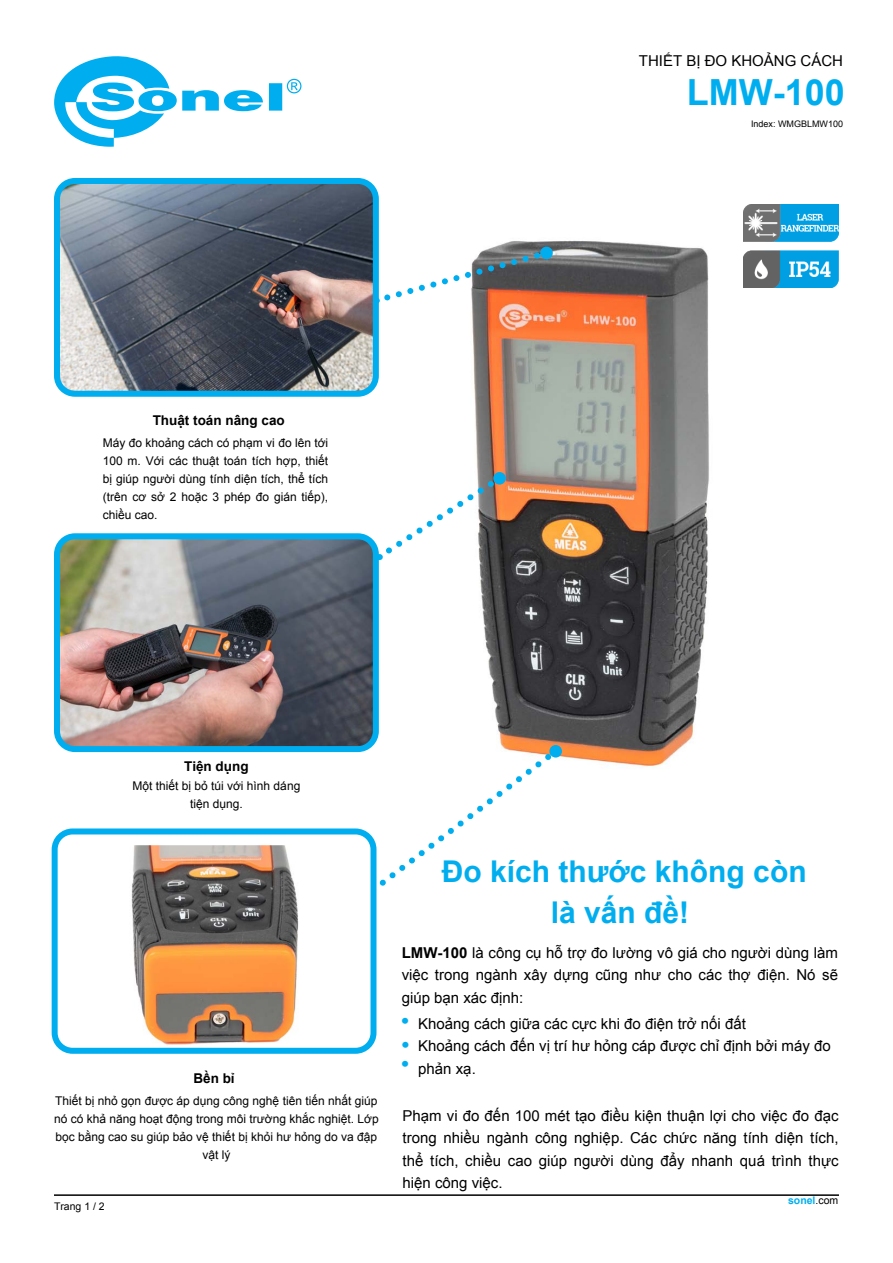
<style>
.page{position:relative;width:893px;height:1263px;background:#fff}
.page>*{position:absolute;margin:0;border:0;box-sizing:border-box;transform-origin:0 0}
.t1{font:700 36px "Arial";color:#00aeef}
.t2{font:700 30px/41.2px "Arial";color:#00aeef;text-align:center}
.t3{font:700 21px/19.6px "Arial";color:#00aeef}
.t4{font:15px/22.5px "Arial";color:#000;text-align:justify}
.t5{font:700 13.5px "Arial";color:#000}
.t6{font:12px/18px "Arial";color:#000;text-align:center}
.t7{font:700 10.5px "Arial";color:#00aeef}
.t8{font:10.5px "Arial";color:#000}
.t9{font:9px "Arial";color:#000}
.s1{font-weight:700}
.s2{font-weight:700;font-size:21px;color:#00aeef}
.s3{font-weight:400;color:#000}
</style>
<div class="page">
<hr style="left:54px;top:1194px;width:785px;height:2px;background:#000">
<svg style="left:54px;top:56px;width:247px;height:91px"></svg>
<img style="left:472px;top:209px;width:344px;height:559px">
<div style="left:540px;top:247px;width:13px;height:12px;background:#00aeef;border-radius:50%"></div>
<svg style="left:493px;top:472px;width:13px;height:13px"></svg>
<svg style="left:379px;top:247px;width:169px;height:58px"></svg>
<svg style="left:379px;top:473px;width:124px;height:87px"></svg>
<svg style="left:379px;top:746px;width:180px;height:140px"></svg>
<div style="left:549px;top:745px;width:13px;height:12px;background:#00aeef;border-radius:50%"></div>
<img style="left:744px;top:251px;width:95px;height:37px">
<img style="left:61px;top:540px;width:311px;height:205px">
<div style="left:54px;top:533px;width:325px;height:219px;border:6px solid #00aeef;border-radius:18px"></div>
<img style="left:61px;top:185px;width:311px;height:205px">
<div style="left:54px;top:178px;width:325px;height:219px;border:6px solid #00aeef;border-radius:18px"></div>
<img style="left:59px;top:845px;width:318px;height:202px">
<div style="left:52px;top:828px;width:324px;height:226px;border:6px solid #00aeef;border-radius:18px"></div>
<img style="left:744px;top:204px;width:95px;height:37px">
<p class="t4" style="left:639px;top:50px;width:206px">THIẾT BỊ ĐO KHOẢNG CÁCH</p>
<h1 class="t1" style="left:687px;top:68px;width:160px">LMW-100</h1>
<p class="t9" style="left:751px;top:118px;width:94px">Index: WMGBLMW100</p>
<p class="t5" style="left:153px;top:410px;width:134px">Thuật toán nâng cao</p>
<p class="t6" style="left:103px;top:433px;width:227px;text-align:justify">Máy đo khoảng cách có phạm vi đo lên tới 100 m. Với các thuật toán tích hợp, thiết bị giúp người dùng tính diện tích, thể tích (trên cơ sở 2 hoặc 3 phép đo gián tiếp), chiều cao.</p>
<p class="t5" style="left:184px;top:757px;width:66px">Tiện dụng</p>
<p class="t6" style="left:132px;top:776px;width:169px">Một thiết bị bỏ túi với hình dáng tiện dụng.</p>
<p class="t5" style="left:193px;top:1069px;width:43px">Bền bỉ</p>
<p class="t6" style="left:54px;top:1091px;width:326px">Thiết bị nhỏ gọn được áp dụng công nghệ tiên tiến nhất giúp nó có khả năng hoạt động trong môi trường khắc nghiệt. Lớp bọc bằng cao su giúp bảo vệ thiết bị khỏi hư hỏng do va đập vật lý</p>
<p class="t8" style="left:54px;top:1199px;width:52px">Trang 1 / 2</p>
<h2 class="t2" style="left:442px;top:851px;width:366px">Đo kích thước không còn là vấn đề!</h2>
<p class="t4" style="left:402px;top:941px;width:438px"><span class="s1">LMW-100</span> là công cụ hỗ trợ đo lường vô giá cho người dùng làm việc trong ngành xây dựng cũng như cho các thợ điện. Nó sẽ giúp bạn xác định:</p>
<p class="t4" style="left:418px;top:1012px;width:414px;text-align:left;text-indent:-17px"><span class="s2">•</span> Khoảng cách giữa các cực khi đo điện trở nối đất<br>Khoảng cách đến vị trí hư hỏng cáp được chỉ định bởi máy đo phản xạ.</p>
<h3 class="t3" style="left:402px;top:1035px;width:9px">• •</h3>
<p class="t4" style="left:403px;top:1104px;width:437px">Phạm vi đo đến 100 mét tạo điều kiện thuận lợi cho việc đo đạc trong nhiều ngành công nghiệp. Các chức năng tính diện tích, thể tích, chiều cao giúp người dùng đẩy nhanh quá trình thực hiện công việc.</p>
<p class="t7" style="left:788px;top:1193px;width:52px">sonel<span class="s3">.com</span></p>
</div>
